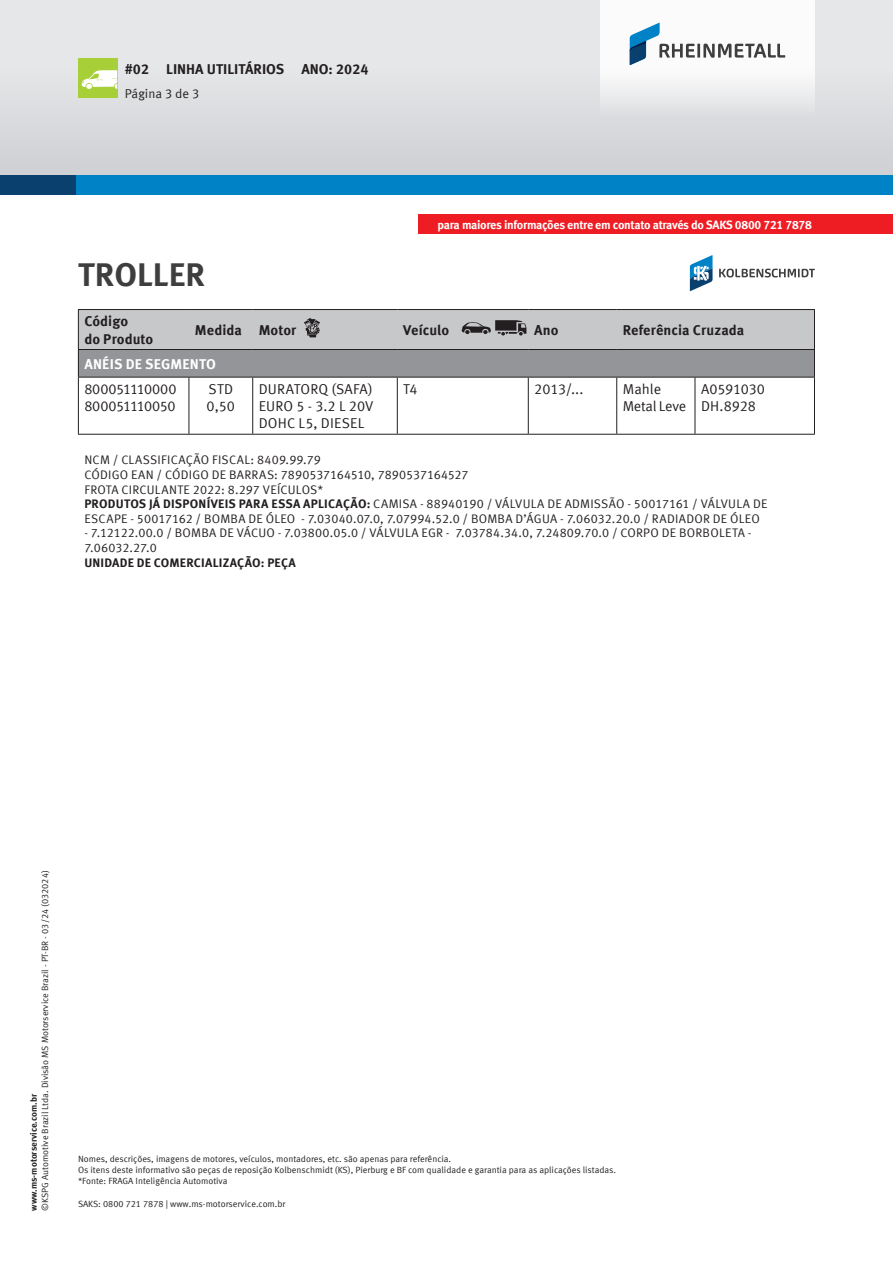
<style>
.page{position:relative;width:893px;height:1263px;background:#fff}
.page>*{position:absolute;margin:0;border:0;box-sizing:border-box;transform-origin:0 0}
.Titulos{font:700 33px "Meta Offc Pro";color:#3e3e3f}
.t1{font:14.25px/17.1px "Meta Offc Pro Norm";letter-spacing:-.005em;color:#231f20;text-align:justify}
.t2{font:700 14.25px "Meta Offc Pro";color:#231f20}
.t3{font:700 14.25px "Meta Offc Pro";letter-spacing:.01em;color:#fff}
.t4{font:14.25px "Meta Offc Pro Norm";letter-spacing:-.035em;color:#231f20}
.t5{font:12.75px "Meta Offc Pro Norm";color:#231f20}
.t6{font:12.3px/14.7px "Meta Offc Pro Norm";letter-spacing:.015em;color:#231f20}
.t7{font:700 12.3px "Meta Offc Pro";letter-spacing:.015em;color:#231f20}
.t8{font:700 12px "Meta Offc Pro";letter-spacing:-.025em;color:#fff}
.t9{font:9px/11.2px "Meta Offc Pro Norm";color:#231f20}
.t10{font:700 9px "Meta Offc Pro";color:#231f20}
.s1{font-family:"Meta Offc Pro";font-weight:700}
</style>
<div class="page">
<div style="left:0;top:0;width:893px;height:176px;background:#e6e7e9"></div>
<div style="left:0;top:68px;width:893px;height:108px;background:#d8d9dc"></div>
<div style="left:0;top:176px;width:893px;height:19px;background:#09406e"></div>
<div style="left:77px;top:176px;width:816px;height:19px;background:#0082c7"></div>
<div style="left:600px;top:0;width:215px;height:118px;background:linear-gradient(to bottom,#fff,#e7e8ea)"></div>
<svg style="left:630px;top:23px;width:155px;height:42px;background:#cad4da"></svg>
<div style="left:418px;top:214px;width:475px;height:20px;background:#ee1d23"></div>
<div style="left:78px;top:59px;width:39px;height:39px;background:#a6cf38"></div>
<svg style="left:82px;top:70px;width:35px;height:19px"></svg>
<svg style="left:690px;top:255px;width:22px;height:36px"></svg>
<svg style="left:719px;top:269px;width:96px;height:8px"></svg>
<hr style="left:78px;top:377px;width:1px;height:57px;background:#231f20">
<hr style="left:814px;top:377px;width:1px;height:57px;background:#231f20">
<hr style="left:189px;top:377px;width:1px;height:57px;background:#231f20">
<hr style="left:252px;top:377px;width:1px;height:57px;background:#231f20">
<hr style="left:397px;top:377px;width:1px;height:57px;background:#231f20">
<hr style="left:528px;top:377px;width:1px;height:57px;background:#231f20">
<hr style="left:616px;top:377px;width:1px;height:57px;background:#231f20">
<hr style="left:695px;top:377px;width:1px;height:57px;background:#231f20">
<hr style="left:78px;top:377px;width:111px;height:1px;background:#231f20">
<hr style="left:189px;top:377px;width:64px;height:1px;background:#231f20">
<hr style="left:253px;top:377px;width:144px;height:1px;background:#231f20">
<hr style="left:397px;top:377px;width:131px;height:1px;background:#231f20">
<hr style="left:528px;top:377px;width:89px;height:1px;background:#231f20">
<hr style="left:617px;top:377px;width:78px;height:1px;background:#231f20">
<hr style="left:695px;top:377px;width:120px;height:1px;background:#231f20">
<hr style="left:78px;top:434px;width:111px;height:1px;background:#231f20">
<hr style="left:189px;top:434px;width:64px;height:1px;background:#231f20">
<hr style="left:253px;top:434px;width:144px;height:1px;background:#231f20">
<hr style="left:397px;top:434px;width:131px;height:1px;background:#231f20">
<hr style="left:528px;top:434px;width:89px;height:1px;background:#231f20">
<hr style="left:617px;top:434px;width:78px;height:1px;background:#231f20">
<hr style="left:695px;top:434px;width:120px;height:1px;background:#231f20">
<svg style="left:78px;top:309px;width:737px;height:68px;background:#aaabad"></svg>
<p class="t2" style="left:125px;top:58px;width:245px">#02 LINHA UTILITÁRIOS ANO: 2024</p>
<p class="t5" style="left:125px;top:83px;width:76px">Página 3 de 3</p>
<p class="t8" style="left:437px;top:215px;width:376px">para maiores informações entre em contato através do SAKS 0800 721 7878</p>
<p class="Titulos" style="left:78px;top:248px;width:128px">TROLLER</p>
<p class="t2" style="left:84px;top:310px;width:45px">Código</p>
<p class="t2" style="left:84px;top:327px;width:70px">do Produto</p>
<p class="t2" style="left:195px;top:319px;width:48px">Medida</p>
<p class="t2" style="left:259px;top:319px;width:39px">Motor</p>
<p class="t2" style="left:403px;top:319px;width:47px">Veículo</p>
<p class="t2" style="left:534px;top:319px;width:26px">Ano</p>
<p class="t2" style="left:623px;top:319px;width:123px">Referência Cruzada</p>
<p class="t3" style="left:84px;top:353px;width:133px">ANÉIS DE SEGMENTO</p>
<p class="t1" style="left:84px;top:380px;width:94px">800051110000</p>
<p class="t4" style="left:84px;top:395px;width:93px">800051110050</p>
<p class="t1" style="left:259px;top:380px;width:116px">DURATORQ (SAFA)<br>EURO 5 - 3.2 L 20V DOHC L5, DIESEL</p>
<p class="t1" style="left:403px;top:380px;width:16px">T4</p>
<p class="t1" style="left:534px;top:380px;width:51px">2013/...</p>
<p class="t1" style="left:623px;top:380px;width:40px">Mahle</p>
<p class="t1" style="left:208px;top:380px;width:26px">STD</p>
<p class="t1" style="left:207px;top:397px;width:30px">0,50</p>
<p class="t1" style="left:701px;top:380px;width:65px">A0591030</p>
<p class="t1" style="left:701px;top:397px;width:57px">DH.8928</p>
<p class="t1" style="left:623px;top:397px;width:65px">Metal Leve</p>
<p class="t6" style="left:84px;top:452px;width:238px">NCM / CLASSIFICAÇÃO FISCAL: 8409.99.79</p>
<p class="t6" style="left:84px;top:466px;width:386px">CÓDIGO EAN / CÓDIGO DE BARRAS: 7890537164510, 7890537164527</p>
<p class="t6" style="left:84px;top:481px;width:240px">FROTA CIRCULANTE 2022: 8.297 VEÍCULOS*</p>
<p class="t6" style="left:84px;top:496px;width:685px"><span class="s1">PRODUTOS JÁ DISPONÍVEIS PARA ESSA APLICAÇÃO:</span> CAMISA - 88940190 / VÁLVULA DE ADMISSÃO - 50017161 / VÁLVULA DE<br>ESCAPE - 50017162 / BOMBA DE ÓLEO - 7.03040.07.0, 7.07994.52.0 / BOMBA D’ÁGUA - 7.06032.20.0 / RADIADOR DE ÓLEO</p>
<p class="t6" style="left:84px;top:525px;width:669px">- 7.12122.00.0 / BOMBA DE VÁCUO - 7.03800.05.0 / VÁLVULA EGR - 7.03784.34.0, 7.24809.70.0 / CORPO DE BORBOLETA -<br>7.06032.27.0</p>
<p class="t7" style="left:84px;top:553px;width:213px">UNIDADE DE COMERCIALIZAÇÃO: PEÇA</p>
<p class="t9" style="left:39px;top:1211px;width:342px;rotate:-90deg">©KSPG Automotive Brazil Ltda. Divisão MS Motorservice Brazil - PT-BR - 03/24 (032024)</p>
<p class="t10" style="left:27px;top:1211px;width:118px;rotate:-90deg">www.ms-motorservice.com.br</p>
<p class="t9" style="left:78px;top:1152px;width:540px">Nomes, descrições, imagens de motores, veículos, montadores, etc. são apenas para referência.<br>Os itens deste informativo são peças de reposição Kolbenschmidt (KS), Pierburg e BF com qualidade e garantia para as aplicações listadas. *Fonte: FRAGA Inteligência Automotiva</p>
<p class="t9" style="left:78px;top:1197px;width:209px">SAKS: 0800 721 7878 | www.ms-motorservice.com.br</p>
</div>
